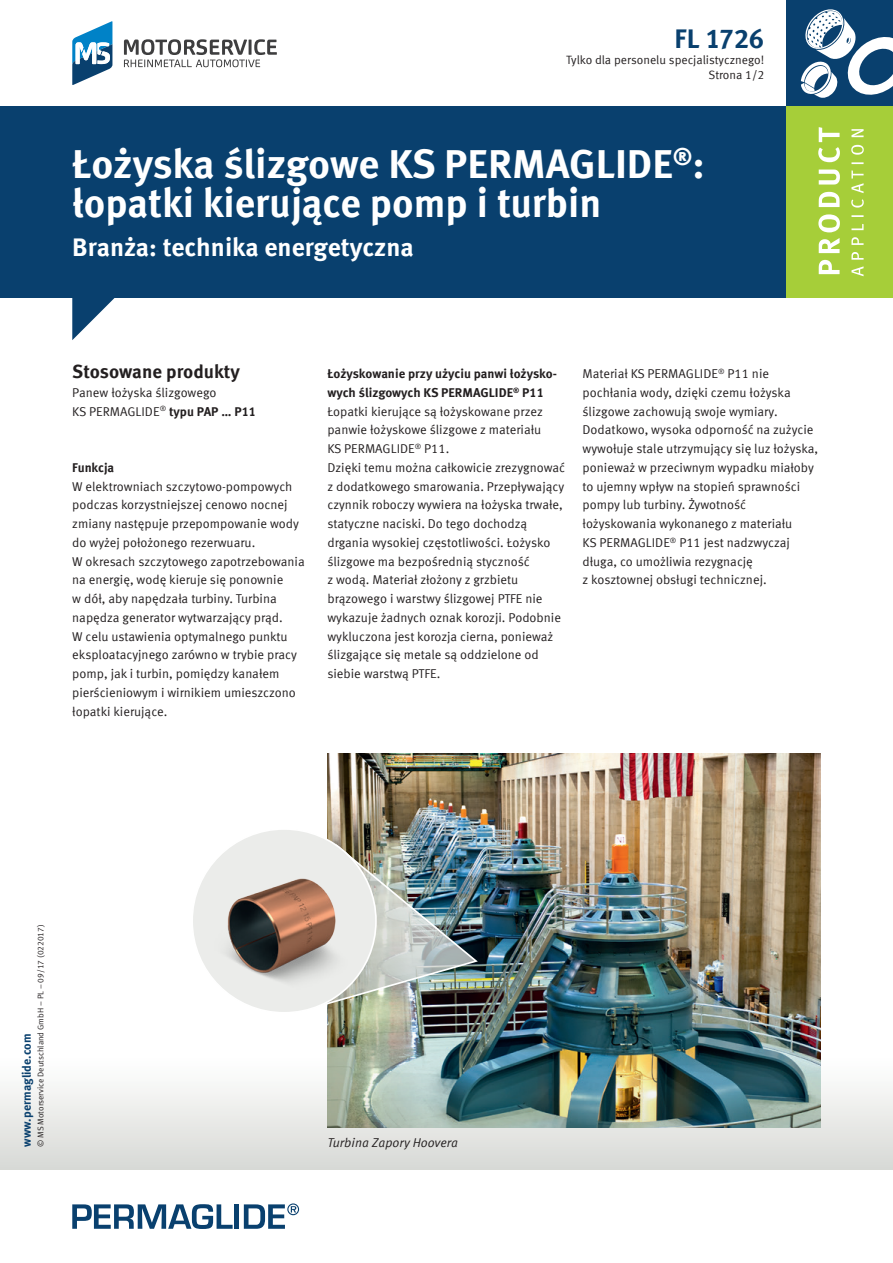
<style>
.page{position:relative;width:893px;height:1263px;background:#fff}
.page>*{position:absolute;margin:0;border:0;box-sizing:border-box;transform-origin:0 0}
.t1{font:700 40.5px/39px "Meta Offc Pro";color:#fff}
.t2{font:700 27px "Meta Offc Pro";letter-spacing:-.015em;color:#09406e}
.t3{font:700 25.5px "Meta Offc Pro";color:#fff}
.t4{font:700 18.75px "Meta Offc Pro";color:#231f20}
.t5{font:12.75px/18.8px "Meta Offc Pro Norm";color:#231f20}
.t6{font:700 12.75px/18.8px "Meta Offc Pro";letter-spacing:-.005em;color:#231f20}
.t7{font:12.75px "Meta Offc Pro Norm Ita";color:#231f20}
.t8{font:12px/15px "Meta Offc Pro Norm";color:#231f20;text-align:right}
.t9{font:700 12px "Meta Offc Pro";color:#09406e}
.t10{font:8.25px "Meta Offc Pro Norm";color:#231f20}
.s1{font-family:"Meta Offc Pro";font-weight:700}
</style>
<div class="page">
<div style="left:0;top:1054px;width:893px;height:115px;background:linear-gradient(to bottom,#fff,#d8d9d6)"></div>
<div style="left:0;top:106px;width:893px;height:192px;background:#09406e"></div>
<svg style="left:72px;top:298px;width:43px;height:42px"></svg>
<svg style="left:72px;top:1204px;width:161px;height:25px"></svg>
<div style="left:234px;top:1204px;width:5px;height:25px;background:#09406e"></div>
<svg style="left:244px;top:1203px;width:55px;height:26px"></svg>
<div style="left:787px;top:0;width:106px;height:106px;background:#09406e"></div>
<svg style="left:801px;top:9px;width:92px;height:89px"></svg>
<div style="left:787px;top:106px;width:106px;height:192px;background:#a6ce39"></div>
<svg style="left:851px;top:129px;width:13px;height:147px"></svg>
<svg style="left:818px;top:127px;width:22px;height:147px"></svg>
<svg style="left:124px;top:39px;width:153px;height:28px"></svg>
<svg style="left:72px;top:21px;width:40px;height:64px"></svg>
<img style="left:327px;top:753px;width:494px;height:375px">
<img style="left:327px;top:842px;width:151px;height:166px">
<div style="left:192px;top:829px;width:184px;height:184px;background:#ebecea;border-radius:50%"></div>
<img style="left:214px;top:850px;width:145px;height:144px">
<h2 class="t2" style="left:674px;top:18px;width:91px">FL 1726</h2>
<p class="t8" style="left:566px;top:51px;width:200px">Tylko dla personelu specjalistycznego!<br>Strona 1/2</p>
<h1 class="t1" style="left:72px;top:142px;width:634px">Łożyska ślizgowe KS PERMAGLIDE<sup>®</sup>: łopatki kierujące pomp i turbin</h1>
<h3 class="t3" style="left:72px;top:228px;width:343px">Branża: technika energetyczna</h3>
<h3 class="t4" style="left:72px;top:357px;width:169px">Stosowane produkty</h3>
<p class="t5" style="left:72px;top:382px;width:185px">Panew łożyska ślizgowego<br>KS PERMAGLIDE<sup>®</sup> <span class="s1">typu PAP … P11</span></p>
<p class="t6" style="left:72px;top:457px;width:43px">Funkcja</p>
<p class="t5" style="left:72px;top:476px;width:234px">W elektrowniach szczytowo-pompowych podczas korzystniejszej cenowo nocnej zmiany następuje przepompowanie wody do wyżej położonego rezerwuaru.<br>W okresach szczytowego zapotrzebowania na energię, wodę kieruje się ponownie<br>w dół, aby napędzała turbiny. Turbina napędza generator wytwarzający prąd.<br>W celu ustawienia optymalnego punktu eksploatacyjnego zarówno w trybie pracy pomp, jak i turbin, pomiędzy kanałem pierścieniowym i wirnikiem umieszczono łopatki kierujące.</p>
<p class="t6" style="left:327px;top:364px;width:231px">Łożyskowanie przy użyciu panwi łożysko&shy;wych ślizgowych KS PERMAGLIDE<sup>®</sup> P11</p>
<p class="t5" style="left:327px;top:401px;width:239px">Łopatki kierujące są łożyskowane przez panwie łożyskowe ślizgowe z materiału<br>KS PERMAGLIDE<sup>®</sup> P11.<br>Dzięki temu można całkowicie zrezygnować z dodatkowego smarowania. Przepływający czynnik roboczy wywiera na łożyska trwałe, statyczne naciski. Do tego dochodzą drgania wysokiej częstotliwości. Łożysko ślizgowe ma bezpośrednią styczność<br>z wodą. Materiał złożony z grzbietu brązowego i warstwy ślizgowej PTFE nie wykazuje żadnych oznak korozji. Podobnie wykluczona jest korozja cierna, ponieważ ślizgające się metale są oddzielone od siebie warstwą PTFE.</p>
<p class="t5" style="left:583px;top:364px;width:237px">Materiał KS PERMAGLIDE<sup>®</sup> P11 nie pochłania wody, dzięki czemu łożyska ślizgowe zachowują swoje wymiary.<br>Dodatkowo, wysoka odporność na zużycie wywołuje stale utrzymujący się luz łożyska, ponieważ w przeciwnym wypadku miałoby to ujemny wpływ na stopień sprawności pompy lub turbiny. Żywotność łożyskowania wykonanego z materiału<br>KS PERMAGLIDE<sup>®</sup> P11 jest nadzwyczaj długa, co umożliwia rezygnację<br>z kosztownej obsługi technicznej.</p>
<p class="t10" style="left:34px;top:1147px;width:224px;rotate:-90deg">© MS Motorservice Deutschland GmbH – PL – 09/17 (022017)</p>
<p class="t9" style="left:17px;top:1147px;width:115px;rotate:-90deg">www.permaglide.com</p>
<p class="t7" style="left:327px;top:1133px;width:132px">Turbina Zapory Hoovera</p>
</div>
